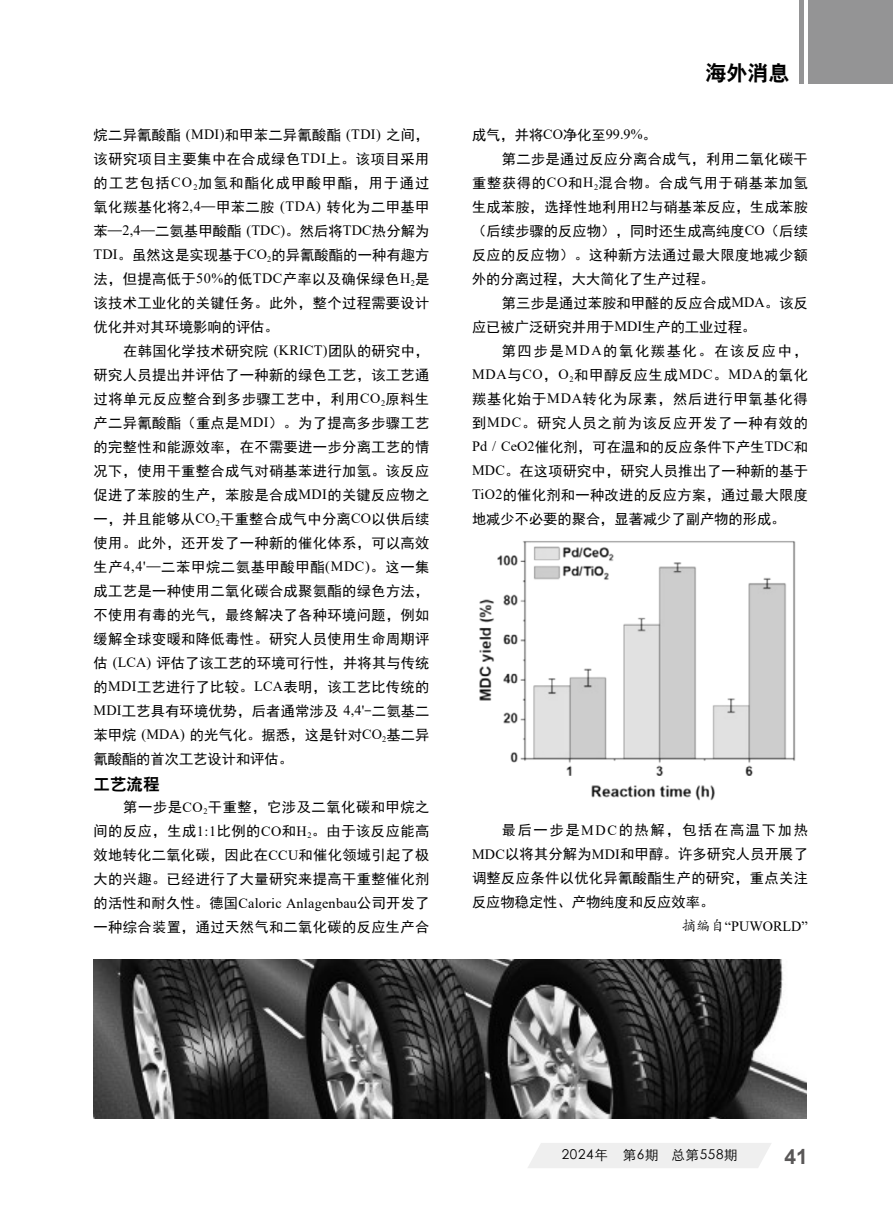
<style>
.page{position:relative;width:893px;height:1212px;background:#fff}
.page>*{position:absolute;margin:0;border:0;box-sizing:border-box;transform-origin:0 0}
.t1{font:21px "H Yb 2 gj";color:#000}
.t2{font:700 21px "Arial";color:#595757}
.t3{font:16.5px "H Yb 2 gj";color:#000}
.t4{font:14.25px/24px "Sim Hei";letter-spacing:.02em;color:#000;text-align:justify}
.t5{font:14.25px "Sim Hei";color:#000}
.t6{font:14.25px "Sim Hei";letter-spacing:.05em;color:#000}
.t7{font:14.25px "Times New Roman";letter-spacing:.015em;color:#000}
.t8{font:14.25px "Sim Hei";letter-spacing:.055em;color:#000}
.t9{font:14.25px "Sim Hei";letter-spacing:.06em;color:#000}
.t10{font:14.25px "Sim Hei";letter-spacing:.115em;color:#000}
.t11{font:13.5px "ST Xihei";letter-spacing:.05em;color:#000}
.s1{font-family:"Times New Roman"}
.s2{font-family:"Sim Hei"}
.s3{font-family:"Adobe Kaiti Std"}
</style>
<div class="page">
<div style="left:528px;top:1143px;width:243px;height:25px;background:#efefef"></div>
<div style="left:808px;top:0;width:85px;height:84px;background:#949495"></div>
<div style="left:799px;top:0;width:5px;height:84px;background:#949495"></div>
<img style="left:479px;top:541px;width:317px;height:260px">
<img style="left:94px;top:960px;width:712px;height:158px">
<p class="t4" style="left:94px;top:123px;width:337px">烷二异氰酸酯 <span class="s1">(MDI)</span>和甲苯二异氰酸酯 <span class="s1">(TDI)</span> 之间，该研究项目主要集中在合成绿色<span class="s1">TDI</span>上。该项目采用的工艺包括<span class="s1">CO</span><sub>2</sub>加氢和酯化成甲酸甲酯，用于通过氧化羰基化将<span class="s1">2,4</span>—甲苯二胺 <span class="s1">(TDA)</span> 转化为二甲基甲苯—<span class="s1">2,4</span>—二氨基甲酸酯 <span class="s1">(TDC)</span>。然后将<span class="s1">TDC</span>热分解为<span class="s1">TDI</span>。虽然这是实现基于<span class="s1">CO</span><sub>2</sub>的异氰酸酯的一种有趣方法，但提高低于<span class="s1">50%</span>的低<span class="s1">TDC</span>产率以及确保绿色<span class="s1">H</span><sub>2</sub>是该技术工业化的关键任务。此外，整个过程需要设计优化并对其环境影响的评估。</p>
<p class="t4" style="left:94px;top:339px;width:337px;text-indent:30px">在韩国化学技术研究院 <span class="s1">(KRICT)</span>团队的研究中，研究人员提出并评估了一种新的绿色工艺，该工艺通过将单元反应整合到多步骤工艺中，利用<span class="s1">CO</span><sub>2</sub>原料生产二异氰酸酯（重点是<span class="s1">MDI</span>）。为了提高多步骤工艺的完整性和能源效率，在不需要进一步分离工艺的情况下，使用干重整合成气对硝基苯进行加氢。该反应促进了苯胺的生产，苯胺是合成<span class="s1">MDI</span>的关键反应物之一，并且能够从<span class="s1">CO</span><sub>2</sub>干重整合成气中分离<span class="s1">CO</span>以供后续使用。此外，还开发了一种新的催化体系，可以高效生产<span class="s1">4,4'</span>—二苯甲烷二氨基甲酸甲酯<span class="s1">(MDC)</span>。这一集成工艺是一种使用二氧化碳合成聚氨酯的绿色方法，不使用有毒的光气，最终解决了各种环境问题，例如缓解全球变暖和降低毒性。研究人员使用生命周期评估 <span class="s1">(LCA)</span> 评估了该工艺的环境可行性，并将其与传统的<span class="s1">MDI</span>工艺进行了比较。<span class="s1">LCA</span>表明，该工艺比传统的<span class="s1">MDI</span>工艺具有环境优势，后者通常涉及 <span class="s1">4,4'</span>-二氨基二苯甲烷 <span class="s1">(MDA)</span> 的光气化。据悉，这是针对<span class="s1">CO</span><sub>2</sub>基二异氰酸酯的首次工艺设计和评估。</p>
<p class="t3" style="left:94px;top:776px;width:67px">工艺流程</p>
<p class="t4" style="left:94px;top:795px;width:337px;text-indent:30px">第一步是<span class="s1">CO</span><sub>2</sub>干重整，它涉及二氧化碳和甲烷之间的反应，生成<span class="s1">1:1</span>比例的<span class="s1">CO</span>和<span class="s1">H</span><sub>2</sub>。由于该反应能高效地转化二氧化碳，因此在<span class="s1">CCU</span>和催化领域引起了极大的兴趣。已经进行了大量研究来提高干重整催化剂</p>
<p class="t7" style="left:94px;top:893px;width:337px"><span class="s2">的活性和耐久性。德国</span>Caloric Anlagenbau<span class="s2">公司开发了</span></p>
<p class="t4" style="left:94px;top:915px;width:337px">一种综合装置，通过天然气和二氧化碳的反应生产合</p>
<h1 class="t1" style="left:705px;top:63px;width:85px">海外消息</h1>
<p class="t4" style="left:472px;top:123px;width:186px">成气，并将<span class="s1">CO</span>净化至<span class="s1">99.9%</span>。</p>
<p class="t4" style="left:502px;top:147px;width:308px">第二步是通过反应分离合成气，利用二氧化碳干</p>
<p class="t6" style="left:472px;top:176px;width:337px">重整获得的<span class="s1">CO</span>和<span class="s1">H</span><sub>2</sub>混合物。合成气用于硝基苯加氢</p>
<p class="t4" style="left:472px;top:195px;width:337px">生成苯胺，选择性地利用<span class="s1">H2</span>与硝基苯反应，生成苯胺</p>
<p class="t4" style="left:472px;top:219px;width:337px">（后续步骤的反应物），同时还生成高纯度<span class="s1">CO</span>（后续</p>
<p class="t4" style="left:472px;top:243px;width:337px">反应的反应物）。这种新方法通过最大限度地减少额</p>
<p class="t5" style="left:472px;top:272px;width:244px">外的分离过程，大大简化了生产过程。</p>
<p class="t4" style="left:502px;top:291px;width:308px">第三步是通过苯胺和甲醛的反应合成<span class="s1">MDA</span>。该反</p>
<p class="t5" style="left:472px;top:320px;width:286px">应已被广泛研究并用于<span class="s1">MDI</span>生产的工业过程。</p>
<p class="t10" style="left:502px;top:344px;width:308px">第四步是<span class="s1">MDA</span>的氧化羰基化。在该反应中，</p>
<p class="t6" style="left:472px;top:368px;width:337px"><span class="s1">MDA</span>与<span class="s1">CO</span>，<span class="s1">O</span><sub>2</sub>和甲醇反应生成<span class="s1">MDC</span>。<span class="s1">MDA</span>的氧化</p>
<p class="t8" style="left:472px;top:392px;width:337px">羰基化始于<span class="s1">MDA</span>转化为尿素，然后进行甲氧基化得</p>
<p class="t9" style="left:472px;top:416px;width:337px">到<span class="s1">MDC</span>。研究人员之前为该反应开发了一种有效的</p>
<p class="t4" style="left:472px;top:435px;width:337px"><span class="s1">Pd / CeO2</span>催化剂，可在温和的反应条件下产生<span class="s1">TDC</span>和</p>
<p class="t4" style="left:472px;top:459px;width:337px"><span class="s1">MDC</span>。在这项研究中，研究人员推出了一种新的基于</p>
<p class="t4" style="left:472px;top:483px;width:337px"><span class="s1">TiO2</span>的催化剂和一种改进的反应方案，通过最大限度</p>
<p class="t5" style="left:472px;top:512px;width:315px">地减少不必要的聚合，显著减少了副产物的形成。</p>
<p class="t4" style="left:472px;top:818px;width:337px;text-indent:30px">最后一步是<span class="s1">MDC</span>的热解，包括在高温下加热<span class="s1">MDC</span>以将其分解为<span class="s1">MDI</span>和甲醇。许多研究人员开展了调整反应条件以优化异氰酸酯生产的研究，重点关注反应物稳定性、产物纯度和反应效率。</p>
<p class="t7" style="left:682px;top:916px;width:127px"><span class="s3">摘编自</span>“PUWORLD”</p>
<p class="t11" style="left:562px;top:1144px;width:177px">2024年　第6期 总第558期</p>
<h1 class="t2" style="left:785px;top:1142px;width:25px">41</h1>
</div>
